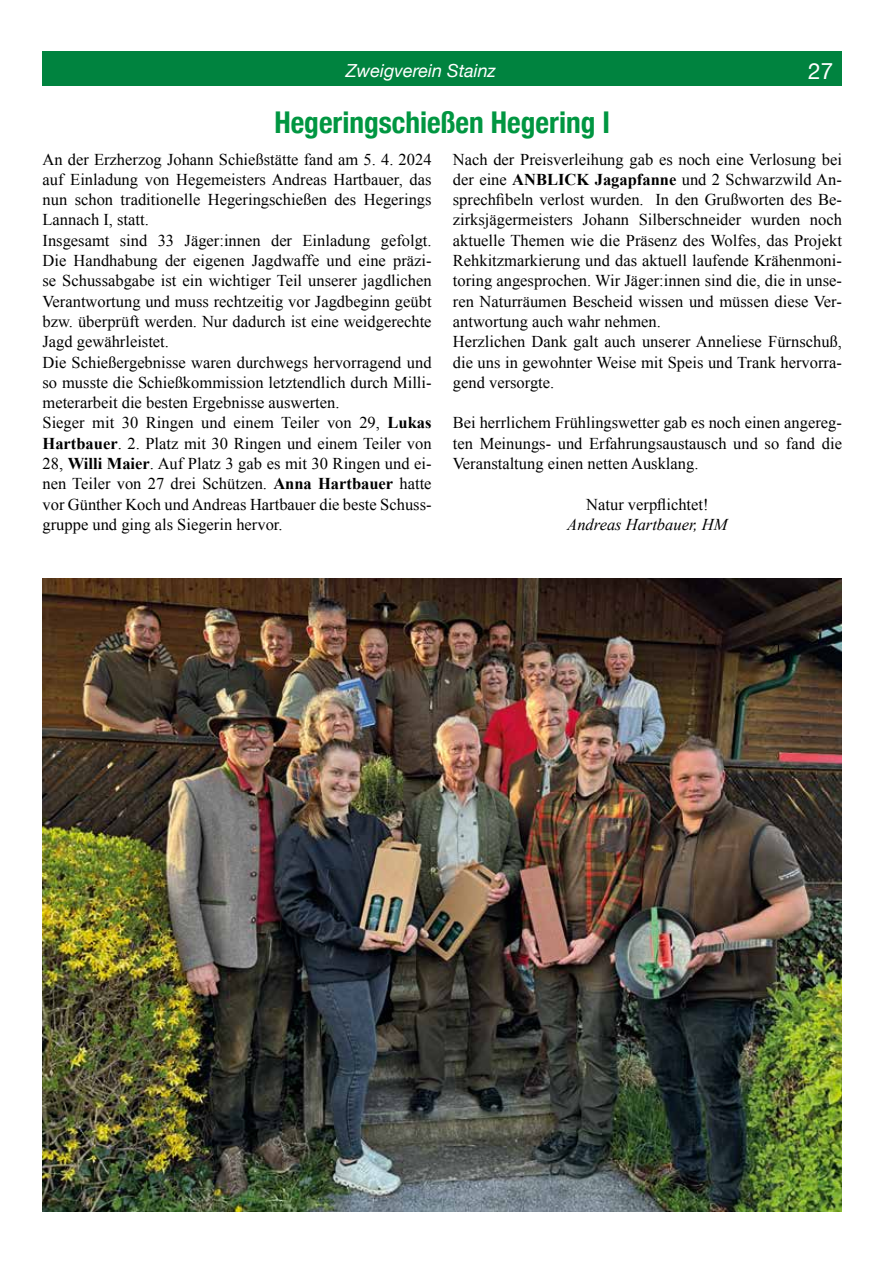
<style>
.page{position:relative;width:893px;height:1263px;background:#fff}
.page>*{position:absolute;margin:0;border:0;box-sizing:border-box;transform-origin:0 0}
.t1{font:700 condensed 30px "Helvetica Neue";color:#009641}
.t2{font:22.5px "Helvetica Neue";color:#fff}
.t3{font:italic 18px "Helvetica Neue";color:#fff}
.t4{font:16.5px/20.2px "Times New Roman";color:#000}
.t5{font:italic 16.5px "Times New Roman";color:#000}
.s1{font-weight:700}
</style>
<div class="page">
<div style="left:799px;top:51px;width:43px;height:34px;background:#00833f"></div>
<div style="left:43px;top:51px;width:756px;height:34px;background:#00833f"></div>
<img style="left:43px;top:578px;width:798px;height:634px">
<p class="t3" style="left:346px;top:57px;width:151px">Zweigverein Stainz</p>
<h2 class="t2" style="left:808px;top:55px;width:27px">27</h2>
<h1 class="t1" style="left:274px;top:97px;width:337px">Hegeringschießen Hegering I</h1>
<p class="t4" style="left:43px;top:149px;width:391px">An der Erzherzog Johann Schießstätte fand am 5. 4. 2024 auf Einladung von Hegemeisters Andreas Hartbauer, das nun schon traditionelle Hegeringschießen des Hegerings Lannach I, statt.<br>Insgesamt sind 33 Jäger:innen der Einladung gefolgt.<br>Die Handhabung der eigenen Jagdwaffe und eine präzi&shy;se Schussabgabe ist ein wichtiger Teil unserer jagdlichen Verantwortung und muss rechtzeitig vor Jagdbeginn geübt bzw. überprüft werden. Nur dadurch ist eine weidgerechte Jagd gewährleistet.<br>Die Schießergebnisse waren durchwegs hervorragend und so musste die Schießkommission letztendlich durch Milli&shy;meterarbeit die besten Ergebnisse auswerten.<br>Sieger mit 30 Ringen und einem Teiler von 29, <span class="s1">Lukas Hartbauer</span>. 2. Platz mit 30 Ringen und einem Teiler von 28, <span class="s1">Willi Maier</span>. Auf Platz 3 gab es mit 30 Ringen und ei&shy;nen Teiler von 27 drei Schützen. <span class="s1">Anna Hartbauer</span> hatte vor Günther Koch und Andreas Hartbauer die beste Schuss&shy;gruppe und ging als Siegerin hervor.</p>
<p class="t4" style="left:453px;top:149px;width:391px">Nach der Preisverleihung gab es noch eine Verlosung bei der eine <span class="s1">ANBLICK Jagapfanne</span> und 2 Schwarzwild An&shy;sprechfibeln verlost wurden. In den Grußworten des Be&shy;zirksjägermeisters Johann Silberschneider wurden noch aktuelle Themen wie die Präsenz des Wolfes, das Projekt Rehkitzmarkierung und das aktuell laufende Krähenmoni&shy;toring angesprochen. Wir Jäger:innen sind die, die in unse&shy;ren Naturräumen Bescheid wissen und müssen diese Ver&shy;antwortung auch wahr nehmen.<br>Herzlichen Dank galt auch unserer Anneliese Fürnschuß, die uns in gewohnter Weise mit Speis und Trank hervorra&shy;gend versorgte.</p>
<p class="t4" style="left:453px;top:412px;width:391px;text-align:justify">Bei herrlichem Frühlingswetter gab es noch einen angereg&shy;ten Meinungs- und Erfahrungsaustausch und so fand die Veranstaltung einen netten Ausklang.</p>
<p class="t4" style="left:586px;top:494px;width:124px">Natur verpflichtet!</p>
<p class="t5" style="left:567px;top:513px;width:162px">Andreas Hartbauer, HM</p>
</div>
